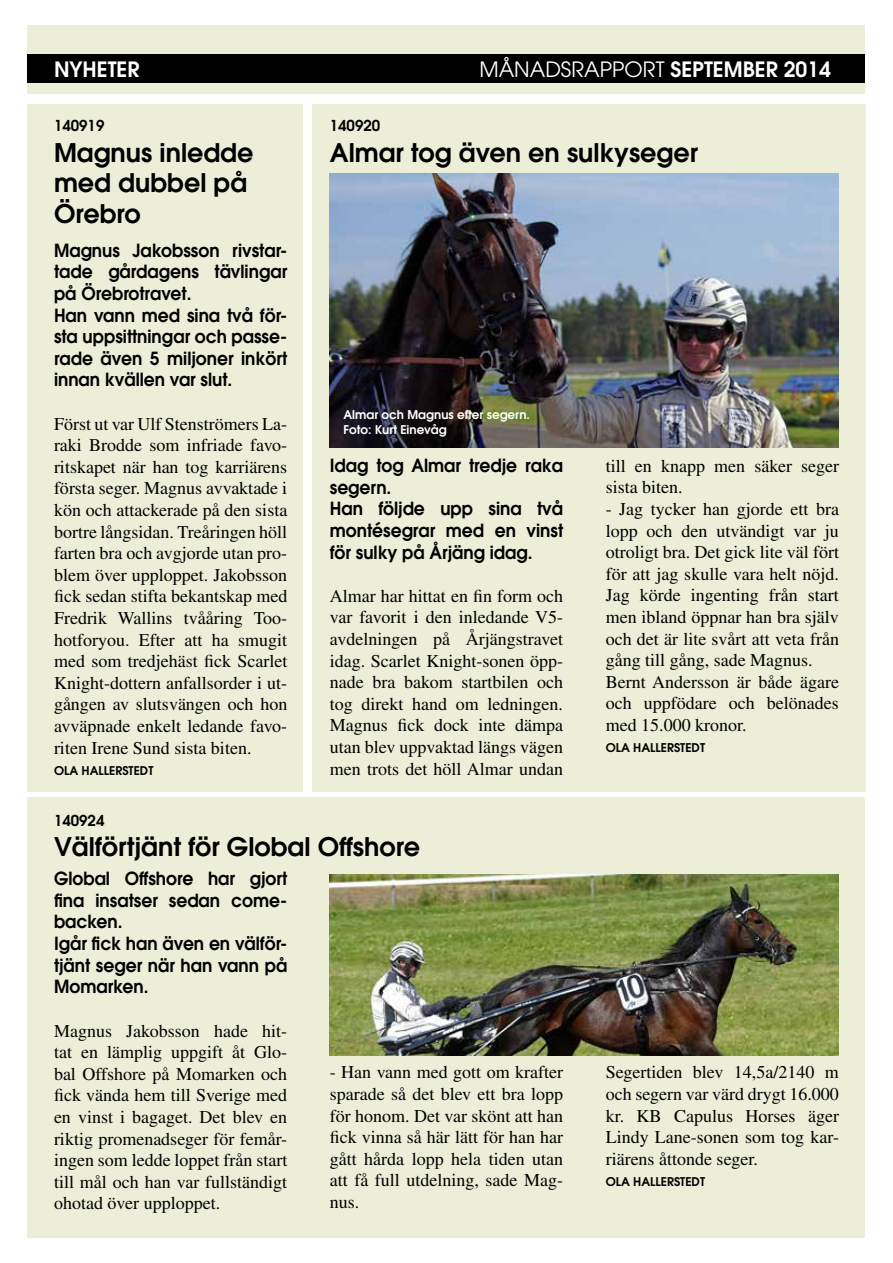
<style>
.page{position:relative;width:893px;height:1263px;background:#fff}
.page>*{position:absolute;margin:0;border:0;box-sizing:border-box;transform-origin:0 0}
.t1{font:600 25.5px/30.6px "Avant Garde";color:#000}
.t2{font:21px "Avant Garde";color:#fff}
.t3{font:600 21px "Avant Garde";color:#fff}
.t4{font:18px/21.6px "Times";color:#000;text-align:justify}
.t5{font:600 18px/21.6px "Avant Garde";color:#000;scale:.95 1}
.t6{font:600 15px "Avant Garde";color:#000}
.t7{font:600 12px "Avant Garde";color:#000}
.t8{font:600 12px/14.4px "Avant Garde";color:#fff}
.s1{font-weight:600}
</style>
<div class="page">
<div style="left:28px;top:104px;width:275px;height:688px;background:#eceed8"></div>
<div style="left:28px;top:797px;width:837px;height:440px;background:#eceed8"></div>
<div style="left:28px;top:26px;width:837px;height:68px;background:#eceed8"></div>
<div style="left:28px;top:54px;width:837px;height:28px;background:#000"></div>
<div style="left:312px;top:104px;width:553px;height:688px;background:#eceed8"></div>
<img style="left:330px;top:173px;width:509px;height:275px">
<img style="left:330px;top:874px;width:509px;height:181px">
<p class="t3" style="left:54px;top:56px;width:87px">NYHETER</p>
<p class="t2" style="left:479px;top:57px;width:353px">MÅNADSRAPPORT <span class="s1">SEPTEMBER 2014</span></p>
<p class="t6" style="left:54px;top:116px;width:52px">140919</p>
<h1 class="t1" style="left:54px;top:137px;width:201px">Magnus inledde med dubbel på<br>Örebro</h1>
<p class="t5" style="left:54px;top:239px;width:247px">Magnus Jakobsson rivstar&shy;tade gårdagens tävlingar på Örebrotravet.<br>Han vann med sina två för&shy;sta uppsittningar och passe&shy;rade även 5 miljoner inkört innan kvällen var slut.</p>
<p class="t4" style="left:54px;top:413px;width:235px">Först ut var Ulf Stenströmers La&shy;raki Brodde som infriade favo&shy;ritskapet när han tog karriärens första seger. Magnus avvaktade i kön och attackerade på den sista bortre långsidan. Treåringen höll farten bra och avgjorde utan pro&shy;blem över upploppet. Jakobsson fick sedan stifta bekantskap med Fredrik Wallins tvååring Too&shy;hotforyou. Efter att ha smugit med som tredjehäst fick Scarlet Knight-dottern anfallsorder i ut&shy;gången av slutsvängen och hon avväpnade enkelt ledande favo&shy;riten Irene Sund sista biten.</p>
<p class="t7" style="left:54px;top:762px;width:101px">OLA HALLERSTEDT</p>
<p class="t6" style="left:330px;top:116px;width:52px">140920</p>
<h1 class="t1" style="left:330px;top:137px;width:370px">Almar tog även en sulkyseger</h1>
<p class="t8" style="left:343px;top:408px;width:188px">Almar och Magnus efter segern.<br>Foto: Kurt Einevåg</p>
<p class="t5" style="left:330px;top:454px;width:247px">Idag tog Almar tredje raka segern.<br>Han följde upp sina två montésegrar med en vinst för sulky på Årjäng idag.</p>
<p class="t4" style="left:330px;top:585px;width:235px">Almar har hittat en fin form och var favorit i den inledande V5- avdelningen på Årjängstravet idag. Scarlet Knight-sonen öpp&shy;nade bra bakom startbilen och tog direkt hand om ledningen.<br>Magnus fick dock inte dämpa utan blev uppvaktad längs vägen men trots det höll Almar undan</p>
<p class="t4" style="left:606px;top:455px;width:235px">till en knapp men säker seger sista biten.</p>
<p class="t4" style="left:606px;top:498px;width:235px;text-align:left">- Jag tycker han gjorde ett bra lopp och den utvändigt var ju otroligt bra. Det gick lite väl fört för att jag skulle vara helt nöjd.<br>Jag körde ingenting från start men ibland öppnar han bra själv och det är lite svårt att veta från gång till gång, sade Magnus.<br>Bernt Andersson är både ägare och uppfödare och belönades med 15.000 kronor.</p>
<p class="t7" style="left:606px;top:740px;width:101px">OLA HALLERSTEDT</p>
<p class="t6" style="left:54px;top:810px;width:52px">140924</p>
<h1 class="t1" style="left:54px;top:831px;width:368px">Välförtjänt för Global Offshore</h1>
<p class="t5" style="left:54px;top:867px;width:247px">Global Offshore har gjort fina insatser sedan come&shy;backen.<br>Igår fick han även en välför&shy;tjänt seger när han vann på<br>Momarken.</p>
<p class="t4" style="left:54px;top:1019px;width:235px">Magnus Jakobsson hade hit&shy;tat en lämplig uppgift åt Glo&shy;bal Offshore på Momarken och fick vända hem till Sverige med en vinst i bagaget. Det blev en riktig promenadseger för femår&shy;ingen som ledde loppet från start till mål och han var fullständigt ohotad över upploppet.</p>
<p class="t4" style="left:330px;top:1061px;width:235px">- Han vann med gott om krafter sparade så det blev ett bra lopp för honom. Det var skönt att han fick vinna så här lätt för han har gått hårda lopp hela tiden utan att få full utdelning, sade Mag&shy;nus.</p>
<p class="t4" style="left:606px;top:1061px;width:235px">Segertiden blev 14,5a/2140 m och segern var värd drygt 16.000 kr. KB Capulus Horses äger Lindy Lane-sonen som tog kar&shy;riärens åttonde seger.</p>
<p class="t7" style="left:606px;top:1173px;width:101px">OLA HALLERSTEDT</p>
</div>
